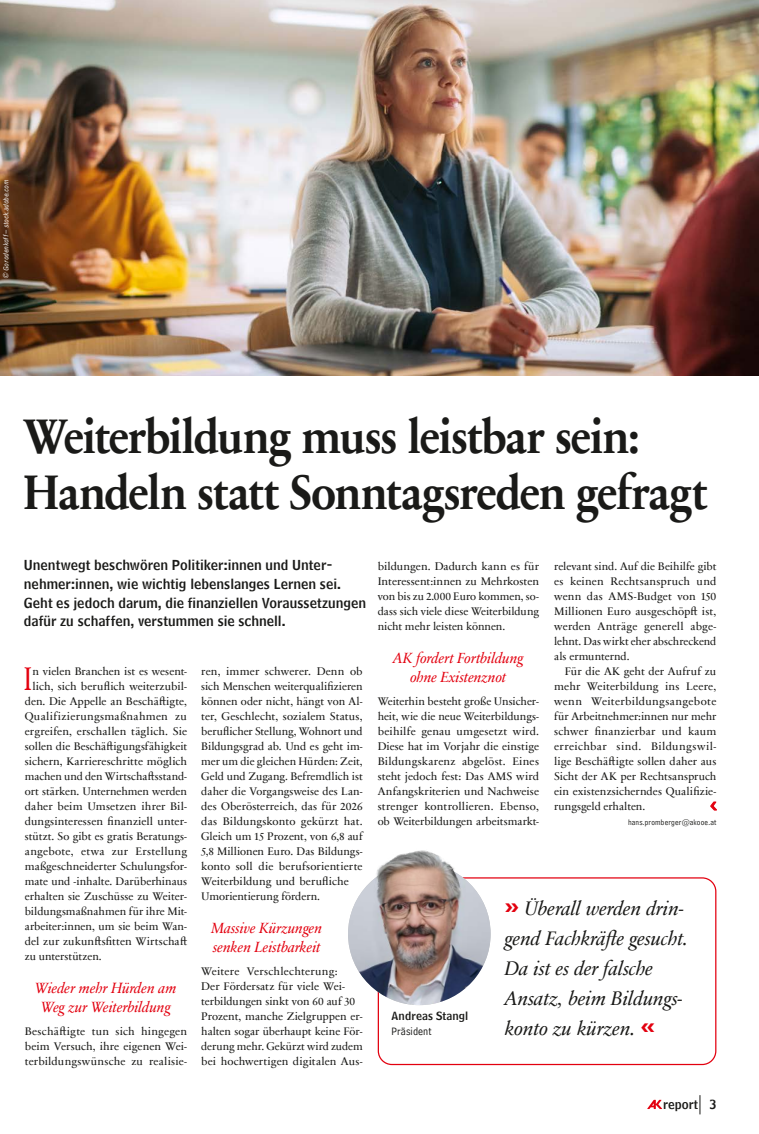
<style>
.page{position:relative;width:759px;height:1134px;background:#fff}
.page>*{position:absolute;margin:0;border:0;box-sizing:border-box;transform-origin:0 0}
._1_-_Titel_H1{font:700 48.75px/55.8px "Sabon Next Com";letter-spacing:-.03em;color:#1a1a18;scale:.9 1}
._3_-_Grundschrift_Inital_P{font:33.25px "Sabon Next Com Display";color:#e3000f;scale:.8 1}
._7a_-_Zitat_linksbündig_P{font:italic 20px/30px "Sabon Next Com";letter-spacing:-.01em;color:#1a1a18}
._4_-_Zwischentitel_H3{font:italic 15px/18.8px "Sabon Next Com";letter-spacing:-.01em;color:#e3000f;text-align:center}
._2_-_Vorspann_P{font:13.75px/18.8px "Bell Centennial Std Name Num";letter-spacing:.005em;color:#1a1a18}
.t1{font:12.5px "Bell Centennial Std Name Num";color:#1a1a18}
._0_-_GS_ohne_Einzug_P{font:11.25px/15px "Sabon Next Com";color:#1a1a18;text-align:justify}
._3_-_Grundschrift_Inital_P-2{font:11.25px "Sabon Next Com";letter-spacing:.005em;color:#1a1a18}
._0_-_Grundschrift_P{font:11.25px/15px "Sabon Next Com";letter-spacing:.005em;color:#1a1a18;text-align:justify}
._3_-_Grundschrift_Inital_P-3{font:11.25px "Sabon Next Com";letter-spacing:.025em;color:#1a1a18}
.t2{font:11.25px "Bell Centennial Std Name Num";letter-spacing:.015em;color:#1a1a18}
.t3{font:11.25px "Bell Centennial Std Address";letter-spacing:.005em;color:#1a1a18}
._5_-_Autor_P{font:8.12px "Bell Centennial Std Address";letter-spacing:.02em;color:#1a1a18}
.t4{font:italic 7.5px "Bell Centennial Std Address";color:#fff}
.s1{font-family:"Bell Centennial Std Name Num";font-style:normal;font-size:27.5px;color:#e3000f}
</style>
<div class="page">
<svg style="left:710px;top:802px;width:6px;height:8px"></svg>
<div style="left:377px;top:877px;width:339px;height:188px;border:1px solid #e3000f;border-radius:14px"></div>
<img style="left:348px;top:874px;width:142px;height:131px">
<img style="left:370px;top:850px;width:88px;height:40px">
<img style="left:1px;top:0;width:757px;height:375px">
<svg style="left:699px;top:1095px;width:1px;height:19px"></svg>
<svg style="left:647px;top:1100px;width:15px;height:9px"></svg>
<p class="t4" style="left:2px;top:279px;width:101px;rotate:-90deg">© Gorodenkoff– stock.adobe.com</p>
<h1 class="_1_-_Titel_H1" style="left:23px;top:407px;width:761px">Weiterbildung muss leistbar sein:<br>Handeln statt Sonntagsreden gefragt</h1>
<p class="_2_-_Vorspann_P" style="left:24px;top:555px;width:343px">Unentwegt beschwören Politiker:innen und Unter&shy;nehmer:innen, wie wichtig lebenslanges Lernen sei.<br>Geht es jedoch darum, die finanziellen Voraussetzungen dafür zu schaffen, verstummen sie schnell.</p>
<p class="_3_-_Grundschrift_Inital_P" style="left:23px;top:653px;width:13px">I</p>
<p class="_3_-_Grundschrift_Inital_P-2" style="left:32px;top:662px;width:156px">n vielen Branchen ist es wesent-</p>
<p class="_3_-_Grundschrift_Inital_P-2" style="left:32px;top:677px;width:156px">lich, sich beruflich weiterzubil-</p>
<p class="_3_-_Grundschrift_Inital_P-2" style="left:25px;top:692px;width:164px">den. Die Appelle an Beschäftigte,</p>
<p class="_3_-_Grundschrift_Inital_P-3" style="left:25px;top:707px;width:164px">Qualifizierungsmaßnahmen zu</p>
<p class="_3_-_Grundschrift_Inital_P-2" style="left:25px;top:722px;width:164px">ergreifen, erschallen täglich. Sie</p>
<p class="_3_-_Grundschrift_Inital_P-2" style="left:25px;top:737px;width:164px">sollen die Beschäftigungsfähigkeit</p>
<p class="_3_-_Grundschrift_Inital_P-2" style="left:25px;top:752px;width:164px">sichern, Karriereschritte möglich</p>
<p class="_3_-_Grundschrift_Inital_P-2" style="left:25px;top:767px;width:164px">machen und den Wirtschaftsstand-</p>
<p class="_3_-_Grundschrift_Inital_P-2" style="left:25px;top:782px;width:164px">ort stärken. Unternehmen werden</p>
<p class="_3_-_Grundschrift_Inital_P-2" style="left:25px;top:797px;width:164px">daher beim Umsetzen ihrer Bil-</p>
<p class="_3_-_Grundschrift_Inital_P-2" style="left:25px;top:812px;width:164px">dungsinteressen finanziell unter-</p>
<p class="_3_-_Grundschrift_Inital_P-2" style="left:25px;top:827px;width:164px">stützt. So gibt es gratis Beratungs-</p>
<p class="_3_-_Grundschrift_Inital_P-3" style="left:25px;top:842px;width:164px">angebote, etwa zur Erstellung</p>
<p class="_3_-_Grundschrift_Inital_P-2" style="left:25px;top:857px;width:164px">maßgeschneiderter Schulungsfor-</p>
<p class="_3_-_Grundschrift_Inital_P-2" style="left:25px;top:872px;width:164px">mate und -inhalte. Darüberhinaus</p>
<p class="_3_-_Grundschrift_Inital_P-2" style="left:25px;top:887px;width:164px">erhalten sie Zuschüsse zu Weiter-</p>
<p class="_3_-_Grundschrift_Inital_P-2" style="left:25px;top:902px;width:164px">bildungsmaßnahmen für ihre Mit-</p>
<p class="_3_-_Grundschrift_Inital_P-2" style="left:25px;top:917px;width:164px">arbeiter:innen, um sie beim Wan-</p>
<p class="_3_-_Grundschrift_Inital_P-2" style="left:25px;top:932px;width:164px">del zur zukunftsfitten Wirtschaft</p>
<p class="_3_-_Grundschrift_Inital_P-2" style="left:25px;top:947px;width:78px">zu unterstützen.</p>
<h2 class="_4_-_Zwischentitel_H3" style="left:35px;top:978px;width:143px">Wieder mehr Hürden am<br>Weg zur Weiterbildung</h2>
<p class="_0_-_GS_ohne_Einzug_P" style="left:25px;top:1023px;width:164px">Beschäftigte tun sich hingegen beim Versuch, ihre eigenen Wei&shy;terbildungswünsche zu realisie-</p>
<p class="_0_-_GS_ohne_Einzug_P" style="left:201px;top:663px;width:163px;text-align:left">ren, immer schwerer. Denn ob sich Menschen weiterqualifizieren können oder nicht, hängt von Al&shy;ter, Geschlecht, sozialem Status, beruflicher Stellung, Wohnort und<br>Bildungsgrad ab. Und es geht im&shy;mer um die gleichen Hürden: Zeit,<br>Geld und Zugang. Befremdlich ist daher die Vorgangsweise des Lan&shy;des Oberösterreich, das für 2026 das Bildungskonto gekürzt hat.<br>Gleich um 15 Prozent, von 6,8 auf<br>5,8 Millionen Euro. Das Bildungs&shy;konto soll die berufsorientierte<br>Weiterbildung und berufliche<br>Umorientierung fördern.</p>
<h2 class="_4_-_Zwischentitel_H3" style="left:211px;top:918px;width:112px;text-align:left">Massive Kürzungen senken Leistbarkeit</h2>
<p class="_0_-_GS_ohne_Einzug_P" style="left:201px;top:963px;width:163px;text-align:left">Weitere Verschlechterung:<br>Der Fördersatz für viele Wei&shy;terbildungen sinkt von 60 auf 30<br>Prozent, manche Zielgruppen er&shy;halten sogar überhaupt keine För&shy;derung mehr. Gekürzt wird zudem bei hochwertigen digitalen Aus-</p>
<p class="_0_-_GS_ohne_Einzug_P" style="left:377px;top:558px;width:163px">bildungen. Dadurch kann es für Interessent:innen zu Mehrkosten von bis zu 2.000 Euro kommen, so&shy;dass sich viele diese Weiterbildung nicht mehr leisten können.</p>
<h2 class="_4_-_Zwischentitel_H3" style="left:393px;top:648px;width:132px">AK fordert Fortbildung ohne Existenznot</h2>
<p class="_0_-_GS_ohne_Einzug_P" style="left:377px;top:693px;width:163px">Weiterhin besteht große Unsicher&shy;heit, wie die neue Weiterbildungs&shy;beihilfe genau umgesetzt wird.<br>Diese hat im Vorjahr die einstige Bildungskarenz abgelöst. Eines steht jedoch fest: Das AMS wird Anfangskriterien und Nachweise strenger kontrollieren. Ebenso, ob Weiterbildungen arbeitsmarkt-</p>
<p class="_0_-_GS_ohne_Einzug_P" style="left:554px;top:558px;width:164px">relevant sind. Auf die Beihilfe gibt es keinen Rechtsanspruch und wenn das AMS-Budget von 150<br>Millionen Euro ausgeschöpft ist, werden Anträge generell abge&shy;lehnt. Das wirkt eher abschreckend als ermunternd.</p>
<p class="_0_-_Grundschrift_P" style="left:554px;top:663px;width:164px;text-indent:11px">Für die AK geht der Aufruf zu mehr Weiterbildung ins Leere, wenn Weiterbildungsangebote für Arbeitnehmer:innen nur mehr schwer finanzierbar und kaum erreichbar sind. Bildungswil&shy;lige Beschäftigte sollen daher aus Sicht der AK per Rechtsanspruch ein existenzsicherndes Qualifizie&shy;rungsgeld erhalten.</p>
<p class="_5_-_Autor_P" style="left:628px;top:818px;width:90px">hans.promberger@akooe.at</p>
<p class="t2" style="left:391px;top:1009px;width:78px">Andreas Stangl</p>
<p class="t3" style="left:391px;top:1025px;width:41px">Präsident</p>
<p class="_7a_-_Zitat_linksbündig_P" style="left:504px;top:893px;width:185px"><span class="s1">»</span> Überall werden drin&shy;gend Fachkräfte gesucht.<br>Da ist es der falsche<br>Ansatz, beim Bildungs&shy;konto zu kürzen. <span class="s1">«</span></p>
<p class="t1" style="left:663px;top:1096px;width:55px">report 3</p>
</div>
